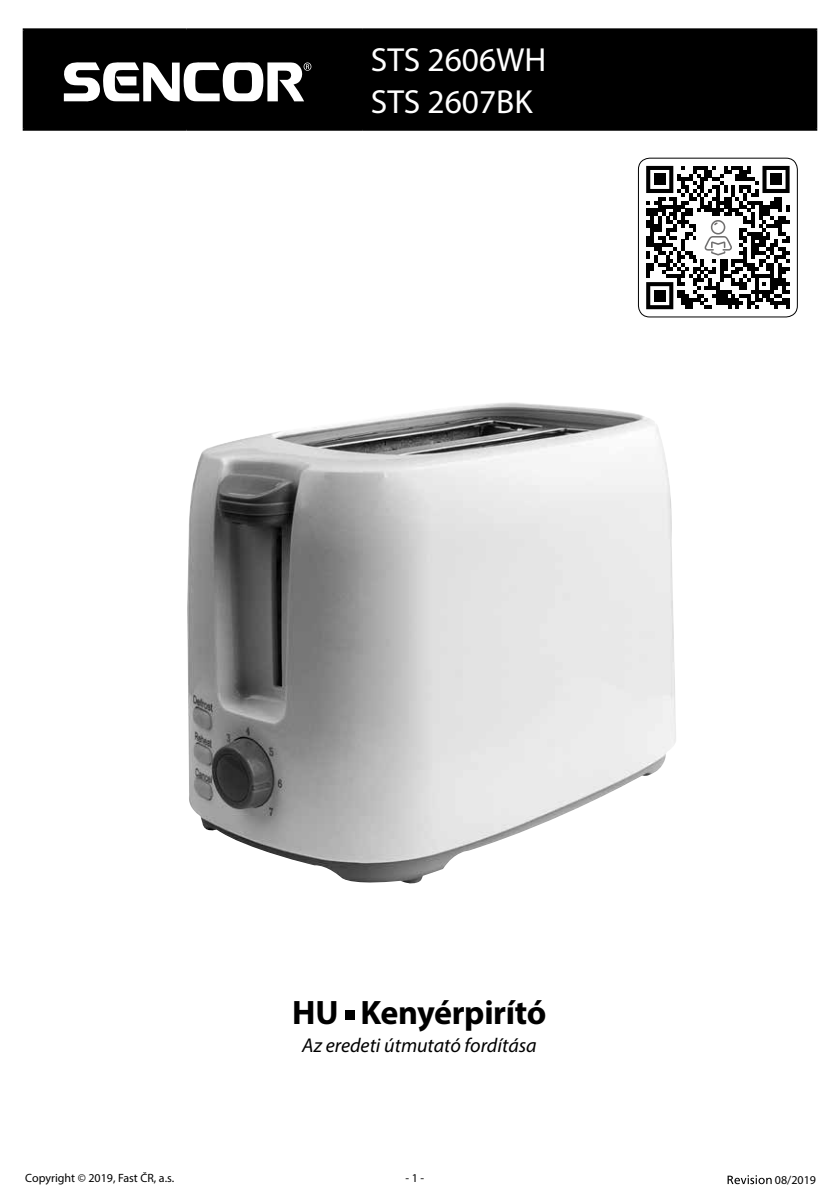
<style>
.page{position:relative;width:840px;height:1191px;background:#fff}
.page>*{position:absolute;margin:0;border:0;box-sizing:border-box;transform-origin:0 0}
.t1{font:700 34px "Myriad Pro";letter-spacing:-.01em;color:#000}
.t2{font:33.4px/41.8px "Myriad Pro";color:#fff}
.t3{font:italic 20px "Myriad Pro";color:#000}
.t4{font:12px "Myriad Pro";color:#000}
</style>
<div class="page">
<svg style="left:727px;top:1175px;width:44px;height:9px"></svg>
<div style="left:25px;top:30px;width:789px;height:99px;background:#000"></div>
<hr style="left:23px;top:28px;width:163px;height:2px;background:#000">
<hr style="left:23px;top:30px;width:2px;height:99px;background:#000">
<hr style="left:186px;top:28px;width:176px;height:2px;background:#000">
<hr style="left:185px;top:30px;width:2px;height:99px;background:#000">
<hr style="left:362px;top:28px;width:454px;height:2px;background:#000">
<hr style="left:361px;top:30px;width:2px;height:99px;background:#000">
<hr style="left:814px;top:30px;width:2px;height:99px;background:#000">
<hr style="left:23px;top:129px;width:163px;height:2px;background:#000">
<hr style="left:186px;top:129px;width:176px;height:2px;background:#000">
<hr style="left:362px;top:129px;width:454px;height:2px;background:#000">
<svg style="left:63px;top:62px;width:248px;height:40px"></svg>
<div style="left:344px;top:1010px;width:10px;height:10px;background:#000"></div>
<svg style="left:638px;top:158px;width:158px;height:159px"></svg>
<img style="left:187px;top:402px;width:489px;height:482px">
<h2 class="t2" style="left:370px;top:39px;width:177px">STS 2606WH<br>STS 2607BK</h2>
<h1 class="t1" style="left:292px;top:990px;width:256px">HU Kenyérpirító</h1>
<h3 class="t3" style="left:302px;top:1032px;width:236px">Az eredeti útmutató fordítása</h3>
<p class="t4" style="left:25px;top:1170px;width:150px">Copyright © 2019, Fast ČR, a.s.</p>
<p class="t4" style="left:405px;top:1170px;width:20px">- 1 -</p>
<p class="t4" style="left:774px;top:1172px;width:43px">08/2019</p>
</div>
